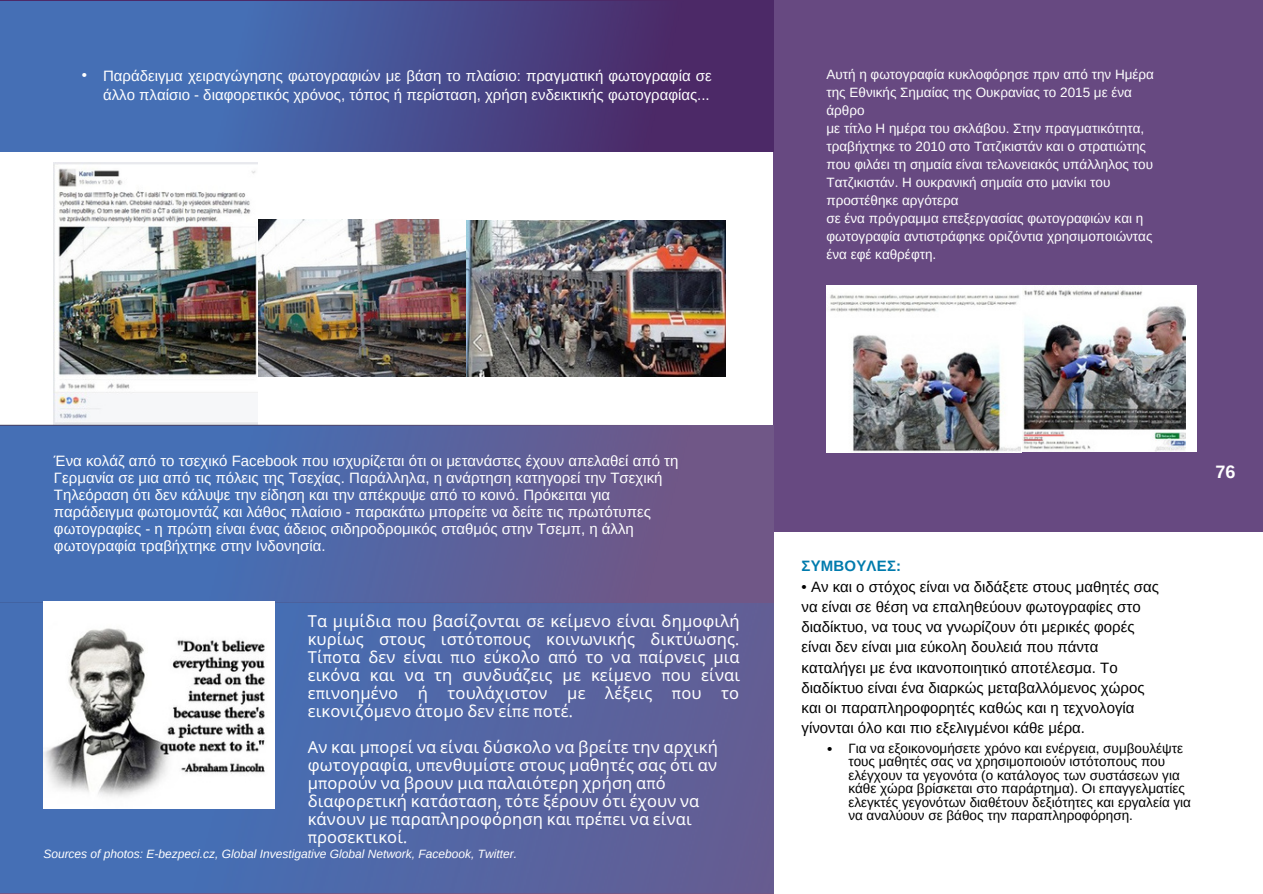
<style>
.page{position:relative;width:1263px;height:894px;background:#fff}
.page>*{position:absolute;margin:0;border:0;box-sizing:border-box;transform-origin:0 0}
.t1{font:700 18px "Arimo";color:#fff}
.t2{font:16.5px/18px "Noto Sans";letter-spacing:.005em;color:#fff;text-align:justify}
.t3{font:15px/16.8px "Arimo";color:#fff}
.t4{font:15px/20.2px "Arimo";color:#000}
.t5{font:700 15px "Arimo";letter-spacing:.015em;color:#007bad}
.t6{font:13.5px/18px "Arimo";color:#fff}
.t7{font:13.5px/13.5px "Arimo";color:#000}
.t8{font:italic 12px "Arimo";color:#fff}
.s1{font-family:"IBM Plex Sans Cond"}
</style>
<div class="page">
<img style="left:258px;top:219px;width:468px;height:158px">
<img style="left:54px;top:162px;width:203px;height:262px">
<div style="left:774px;top:0;width:488px;height:531px;background:#674981"></div>
<div style="left:0;top:0;width:774px;height:151px;background:#4c2967"></div>
<img style="left:0;top:1px;width:623px;height:150px">
<img style="left:826px;top:288px;width:195px;height:164px">
<div style="left:1022px;top:285px;width:175px;height:167px;background:#fff"></div>
<img style="left:1022px;top:290px;width:163px;height:162px">
<div style="left:0;top:424px;width:774px;height:469px;background:#705787"></div>
<img style="left:0;top:424px;width:692px;height:179px">
<img style="left:0;top:603px;width:774px;height:289px">
<img style="left:43px;top:601px;width:231px;height:207px">
<p class="t3" style="left:82px;top:67px;width:7px">•</p>
<p class="t3" style="left:103px;top:66px;width:610px;line-height:19px">Παράδειγμα χειραγώγησης φωτογραφιών με βάση το πλαίσιο: πραγματική φωτογραφία σε άλλο πλαίσιο - διαφορετικός χρόνος, τόπος ή περίσταση, χρήση ενδεικτικής φωτογραφίας...</p>
<p class="t6" style="left:826px;top:65px;width:329px">Αυτή η φωτογραφία κυκλοφόρησε πριν από την Ημέρα της Εθνικής Σημαίας της Ουκρανίας το 2015 με ένα άρθρο</p>
<p class="t6" style="left:826px;top:119px;width:328px">με τίτλο Η ημέρα του σκλάβου. Στην πραγματικότητα, τραβήχτηκε το 2010 στο Τατζικιστάν και ο στρατιώτης που φιλάει τη σημαία είναι τελωνειακός υπάλληλος του Τατζικιστάν. Η ουκρανική σημαία στο μανίκι του προστέθηκε αργότερα</p>
<p class="t6" style="left:826px;top:209px;width:328px">σε ένα πρόγραμμα επεξεργασίας φωτογραφιών και η φωτογραφία αντιστράφηκε οριζόντια χρησιμοποιώντας ένα εφέ καθρέφτη.</p>
<p class="t3" style="left:54px;top:452px;width:626px">Ένα κολάζ από το τσεχικό Facebook που ισχυρίζεται ότι οι μετανάστες έχουν απελαθεί από τη Γερμανία σε μια από τις πόλεις της Τσεχίας. Παράλληλα, η ανάρτηση κατηγορεί την Τσεχική Τηλεόραση ότι δεν κάλυψε την είδηση και την απέκρυψε από το κοινό. Πρόκειται για παράδειγμα φωτομοντάζ και λάθος πλαίσιο - παρακάτω μπορείτε να δείτε τις πρωτότυπες φωτογραφίες - η πρώτη είναι ένας άδειος σιδηροδρομικός σταθμός στην Τσεμπ, η άλλη φωτογραφία τραβήχτηκε στην Ινδονησία.</p>
<p class="t2" style="left:308px;top:611px;width:434px">Τα μιμίδια <span class="s1">π</span>ου βασίζονται σε κείμενο είναι δημοφιλή κυρίως στους ιστότο<span class="s1">π</span>ους κοινωνικής δικτύωσης<span class="s1">.<br></span>Τί<span class="s1">π</span>οτα δεν είναι <span class="s1">π</span>ιο εύκολο α<span class="s1">π</span>ό το να <span class="s1">π</span>αίρνεις μια εικόνα και να τη συνδυάζεις με κείμενο <span class="s1">π</span>ου είναι ε<span class="s1">π</span>ινοημένο ή τουλάχιστον με λέξεις <span class="s1">π</span>ου το εικονιζόμενο άτομο δεν εί<span class="s1">π</span>ε <span class="s1">π</span>οτέ<span class="s1">.</span></p>
<p class="t2" style="left:308px;top:737px;width:412px;text-align:left">Αν και μ<span class="s1">π</span>ορεί να είναι δύσκολο να βρείτε την αρχική φωτογραφία<span class="s1">,</span> υ<span class="s1">π</span>ενθυμίστε στους μαθητές σας ότι αν μ<span class="s1">π</span>ορούν να βρουν μια <span class="s1">π</span>αλαιότερη χρήση α<span class="s1">π</span>ό διαφορετική κατάσταση<span class="s1">,</span> τότε ξέρουν ότι έχουν να κάνουν με <span class="s1">π</span>αρα<span class="s1">π</span>ληροφόρηση και <span class="s1">π</span>ρέ<span class="s1">π</span>ει να είναι <span class="s1">π</span>ροσεκτικοί<span class="s1">.</span></p>
<p class="t8" style="left:43px;top:847px;width:475px">Sources of photos: E-bezpeci.cz, Global Investigative Global Network, Facebook, Twitter.</p>
<p class="t1" style="left:1216px;top:461px;width:22px">76</p>
<p class="t5" style="left:802px;top:557px;width:101px">ΣΥΜΒΟΥΛΕΣ:</p>
<p class="t4" style="left:802px;top:576px;width:359px">• Αν και ο στόχος είναι να διδάξετε στους μαθητές σας</p>
<p class="t4" style="left:802px;top:596px;width:344px">να είναι σε θέση να επαληθεύουν φωτογραφίες στο διαδίκτυο, να τους να γνωρίζουν ότι μερικές φορές είναι δεν είναι μια εύκολη δουλειά που πάντα καταλήγει με ένα ικανοποιητικό αποτέλεσμα. Το διαδίκτυο είναι ένα διαρκώς μεταβαλλόμενος χώρος και οι παραπληροφορητές καθώς και η τεχνολογία γίνονται όλο και πιο εξελιγμένοι κάθε μέρα.</p>
<p class="t4" style="left:827px;top:738px;width:7px">•</p>
<p class="t7" style="left:848px;top:741px;width:344px">Για να εξοικονομήσετε χρόνο και ενέργεια, συμβουλέψτε τους μαθητές σας να χρησιμοποιούν ιστότοπους που ελέγχουν τα γεγονότα (ο κατάλογος των συστάσεων για κάθε χώρα βρίσκεται στο παράρτημα). Οι επαγγελματίες ελεγκτές γεγονότων διαθέτουν δεξιότητες και εργαλεία για να αναλύουν σε βάθος την παραπληροφόρηση.</p>
</div>
